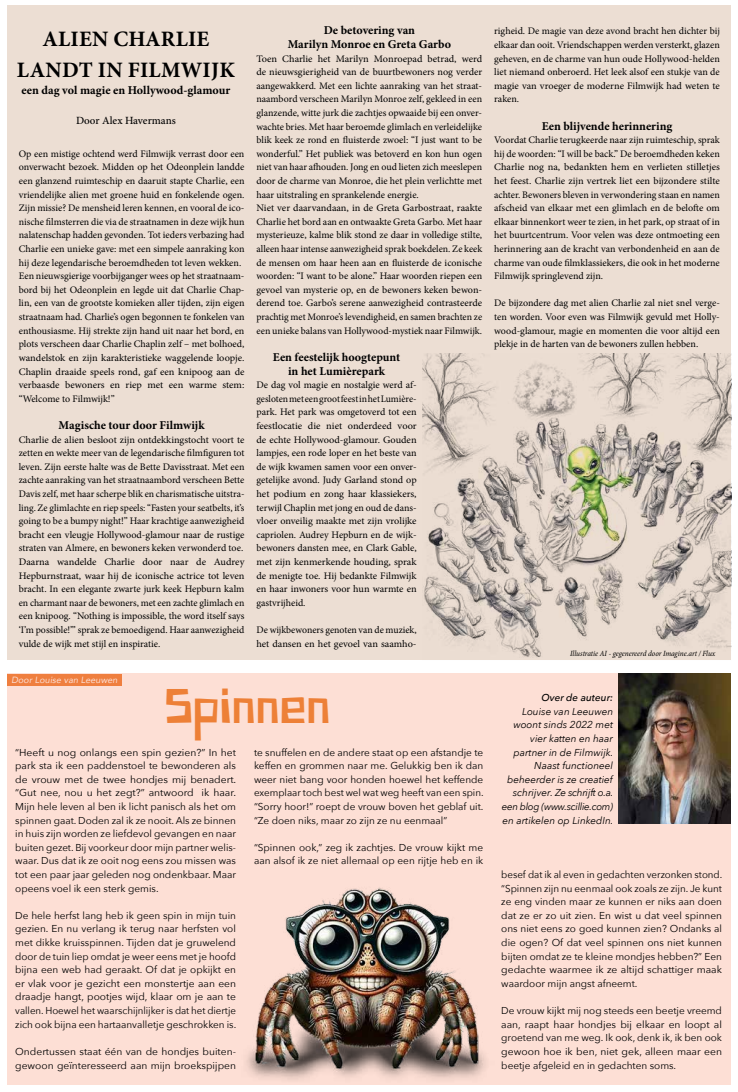
<style>
.page{position:relative;width:738px;height:1092px;background:#fff}
.page>*{position:absolute;margin:0;border:0;box-sizing:border-box;transform-origin:0 0}
.t1{font:46px "Paper Johnny Einhalb";letter-spacing:-.015em;color:#ed8037}
.t2{font:700 22px/31px "Minion Pro";letter-spacing:.01em;color:#000;text-align:center}
.t3{font:700 12px/13.6px "Minion Pro";color:#000;text-align:center}
.t4{font:500 11px "Minion Pro";color:#000}
.t5{font:10px/13.6px "Minion Pro";color:#000}
.t6{font:10px/13.6px "Avenir Next";color:#000;text-align:justify}
.t7{font:italic 10px/13.6px "Avenir Next";color:#000;text-align:right}
.t8{font:italic 500 10px "Avenir Next";color:#000}
.t9{font:italic 9px "Avenir";letter-spacing:.01em;color:#fff}
.t10{font:italic condensed 8px "Minion Pro";letter-spacing:-.005em;color:#000}
</style>
<div class="page">
<div style="left:7px;top:6px;width:723px;height:654px;background:#ecded3"></div>
<div style="left:7px;top:673px;width:723px;height:411px;background:#fddfd5"></div>
<img style="left:618px;top:673px;width:112px;height:150px">
<img style="left:236px;top:887px;width:265px;height:198px">
<img style="left:422px;top:353px;width:308px;height:305px">
<h2 class="t2" style="left:17px;top:23px;width:219px">ALIEN CHARLIE<br>LANDT IN FILMWIJK</h2>
<p class="t3" style="left:22px;top:83px;width:210px">een dag vol magie en Hollywood-glamour</p>
<p class="t4" style="left:76px;top:113px;width:101px">Door Alex Havermans</p>
<p class="t5" style="left:19px;top:147px;width:227px">Op een mistige ochtend werd Filmwijk verrast door een onverwacht bezoek. Midden op het Odeonplein landde een glanzend ruimteschip en daaruit stapte Charlie, een vriendelijke alien met groene huid en fonkelende ogen.<br>Zijn missie? De mensheid leren kennen, en vooral de ico&shy;nische filmsterren die via de straatnamen in deze wijk hun nalatenschap hadden gevonden. Tot ieders verbazing had Charlie een unieke gave: met een simpele aanraking kon hij deze legendarische beroemdheden tot leven wekken.<br>Een nieuwsgierige voorbijganger wees op het straatnaam&shy;bord bij het Odeonplein en legde uit dat Charlie Chap&shy;lin, een van de grootste komieken aller tijden, zijn eigen straatnaam had. Charlie’s ogen begonnen te fonkelen van enthousiasme. Hij strekte zijn hand uit naar het bord, en plots verscheen daar Charlie Chaplin zelf – met bolhoed, wandelstok en zijn karakteristieke waggelende loopje.<br>Chaplin draaide speels rond, gaf een knipoog aan de verbaasde bewoners en riep met een warme stem: “Welcome to Filmwijk!”</p>
<p class="t3" style="left:59px;top:418px;width:147px">Magische tour door Filmwijk</p>
<p class="t5" style="left:19px;top:432px;width:227px">Charlie de alien besloot zijn ontdekkingstocht voort te zetten en wekte meer van de legendarische filmfiguren tot leven. Zijn eerste halte was de Bette Davisstraat. Met een zachte aanraking van het straatnaambord verscheen Bette Davis zelf, met haar scherpe blik en charismatische uitstra&shy;ling. Ze glimlachte en riep speels: “Fasten your seatbelts, it’s going to be a bumpy night!” Haar krachtige aanwezigheid bracht een vleugje Hollywood-glamour naar de rustige straten van Almere, en bewoners keken verwonderd toe.<br>Daarna wandelde Charlie door naar de Audrey Hepburnstraat, waar hij de iconische actrice tot leven bracht. In een elegante zwarte jurk keek Hepburn kalm en charmant naar de bewoners, met een zachte glimlach en een knipoog. “Nothing is impossible, the word itself says ‘I’m possible!’” sprak ze bemoedigend. Haar aanwezigheid vulde de wijk met stijl en inspiratie.</p>
<p class="t9" style="left:11px;top:674px;width:108px">Door Louise van Leeuwen</p>
<p class="t3" style="left:287px;top:24px;width:165px">De betovering van<br>Marilyn Monroe en Greta Garbo</p>
<p class="t5" style="left:256px;top:52px;width:227px">Toen Charlie het Marilyn Monroepad betrad, werd de nieuwsgierigheid van de buurtbewoners nog verder aangewakkerd. Met een lichte aanraking van het straat&shy;naambord verscheen Marilyn Monroe zelf, gekleed in een glanzende, witte jurk die zachtjes opwaaide bij een onver&shy;wachte bries. Met haar beroemde glimlach en verleidelijke blik keek ze rond en fluisterde zwoel: “I just want to be wonderful.” Het publiek was betoverd en kon hun ogen niet van haar afhouden. Jong en oud lieten zich meeslepen door de charme van Monroe, die het plein verlichtte met haar uitstraling en sprankelende energie.<br>Niet ver daarvandaan, in de Greta Garbostraat, raakte Charlie het bord aan en ontwaakte Greta Garbo. Met haar mysterieuze, kalme blik stond ze daar in volledige stilte, alleen haar intense aanwezigheid sprak boekdelen. Ze keek de mensen om haar heen aan en fluisterde de iconische woorden: “I want to be alone.” Haar woorden riepen een gevoel van mysterie op, en de bewoners keken bewon&shy;derend toe. Garbo’s serene aanwezigheid contrasteerde prachtig met Monroe’s levendigheid, en samen brachten ze een unieke balans van Hollywood-mystiek naar Filmwijk.</p>
<p class="t3" style="left:272px;top:350px;width:129px">Een feestelijk hoogtepunt in het Lumièrepark</p>
<p class="t5" style="left:256px;top:378px;width:161px;text-align:justify">De dag vol magie en nostalgie werd af&shy;gesloten met een groot feest in het Lumière&shy;park. Het park was omgetoverd tot een feestlocatie die niet onderdeed voor de echte Hollywood-glamour. Gouden lampjes, een rode loper en het beste van de wijk kwamen samen voor een onver&shy;getelijke avond. Judy Garland stond op het podium en zong haar klassiekers, terwijl Chaplin met jong en oud de dans&shy;vloer onveilig maakte met zijn vrolijke capriolen. Audrey Hepburn en de wijk&shy;bewoners dansten mee, en Clark Gable, met zijn kenmerkende houding, sprak de menigte toe. Hij bedankte Filmwijk en haar inwoners voor hun warmte en gastvrijheid.</p>
<p class="t5" style="left:256px;top:623px;width:161px">De wijkbewoners genoten van de muziek, het dansen en het gevoel van saamho-</p>
<p class="t5" style="left:494px;top:24px;width:227px;text-align:justify">righeid. De magie van deze avond bracht hen dichter bij elkaar dan ooit. Vriendschappen werden versterkt, glazen geheven, en de charme van hun oude Hollywood-helden liet niemand onberoerd. Het leek alsof een stukje van de magie van vroeger de moderne Filmwijk had weten te raken.</p>
<p class="t3" style="left:541px;top:119px;width:132px">Een blijvende herinnering</p>
<p class="t5" style="left:494px;top:133px;width:227px;text-align:justify">Voordat Charlie terugkeerde naar zijn ruimteschip, sprak hij de woorden: “I will be back.” De beroemdheden keken Charlie nog na, bedankten hem en verlieten stilletjes het feest. Charlie zijn vertrek liet een bijzondere stilte achter. Bewoners bleven in verwondering staan en namen afscheid van elkaar met een glimlach en de belofte om elkaar binnenkort weer te zien, in het park, op straat of in het buurtcentrum. Voor velen was deze ontmoeting een herinnering aan de kracht van verbondenheid en aan de charme van oude filmklassiekers, die ook in het moderne Filmwijk springlevend zijn.</p>
<p class="t5" style="left:494px;top:296px;width:227px;text-align:justify">De bijzondere dag met alien Charlie zal niet snel verge&shy;ten worden. Voor even was Filmwijk gevuld met Holly&shy;wood-glamour, magie en momenten die voor altijd een plekje in de harten van de bewoners zullen hebben.</p>
<p class="t10" style="left:569px;top:648px;width:147px">Illustratie AI - gegenereerd door Imagine.art / Flux</p>
<h1 class="t1" style="left:164px;top:679px;width:168px">Spinnen</h1>
<p class="t8" style="left:541px;top:689px;width:73px">Over de auteur:</p>
<p class="t7" style="left:501px;top:704px;width:113px">Louise van Leeuwen woont sinds 2022 met vier katten en haar partner in de Filmwijk.<br>Naast functioneel beheerder is ze creatief schrijver. Ze schrijft o.a. een blog (www.scillie.com) en artikelen op LinkedIn.</p>
<p class="t6" style="left:15px;top:744px;width:222px">“Heeft u nog onlangs een spin gezien?” In het park sta ik een paddenstoel te bewonderen als de vrouw met de twee hondjes mij benadert. “Gut nee, nou u het zegt?” antwoord ik haar.<br>Mijn hele leven al ben ik licht panisch als het om spinnen gaat. Doden zal ik ze nooit. Als ze binnen in huis zijn worden ze liefdevol gevangen en naar buiten gezet. Bij voorkeur door mijn partner welis&shy;waar. Dus dat ik ze ooit nog eens zou missen was tot een paar jaar geleden nog ondenkbaar. Maar opeens voel ik een sterk gemis.</p>
<p class="t6" style="left:15px;top:908px;width:222px">De hele herfst lang heb ik geen spin in mijn tuin gezien. En nu verlang ik terug naar herfsten vol met dikke kruisspinnen. Tijden dat je gruwelend door de tuin liep omdat je weer eens met je hoofd bijna een web had geraakt. Of dat je opkijkt en er vlak voor je gezicht een monstertje aan een draadje hangt, pootjes wijd, klaar om je aan te vallen. Hoewel het waarschijnlijker is dat het diertje zich ook bijna een hartaanvalletje geschrokken is.</p>
<p class="t6" style="left:15px;top:1044px;width:222px">Ondertussen staat één van de hondjes buiten&shy;gewoon geïnteresseerd aan mijn broekspijpen</p>
<p class="t6" style="left:254px;top:744px;width:231px">te snuffelen en de andere staat op een afstandje te keffen en grommen naar me. Gelukkig ben ik dan weer niet bang voor honden hoewel het keffende exemplaar toch best wel wat weg heeft van een spin. “Sorry hoor!” roept de vrouw boven het geblaf uit. “Ze doen niks, maar zo zijn ze nu eenmaal”</p>
<p class="t6" style="left:254px;top:840px;width:230px">“Spinnen ook,” zeg ik zachtjes. De vrouw kijkt me aan alsof ik ze niet allemaal op een rijtje heb en ik</p>
<p class="t6" style="left:501px;top:867px;width:222px">besef dat ik al even in gedachten verzonken stond. “Spinnen zijn nu eenmaal ook zoals ze zijn. Je kunt ze eng vinden maar ze kunnen er niks aan doen dat ze er zo uit zien. En wist u dat veel spinnen ons niet eens zo goed kunnen zien? Ondanks al die ogen? Of dat veel spinnen ons niet kunnen bijten omdat ze te kleine mondjes hebben?” Een gedachte waarmee ik ze altijd schattiger maak waardoor mijn angst afneemt.</p>
<p class="t6" style="left:501px;top:1003px;width:222px">De vrouw kijkt mij nog steeds een beetje vreemd aan, raapt haar hondjes bij elkaar en loopt al groetend van me weg. Ik ook, denk ik, ik ben ook gewoon hoe ik ben, niet gek, alleen maar een beetje afgeleid en in gedachten soms.</p>
</div>
